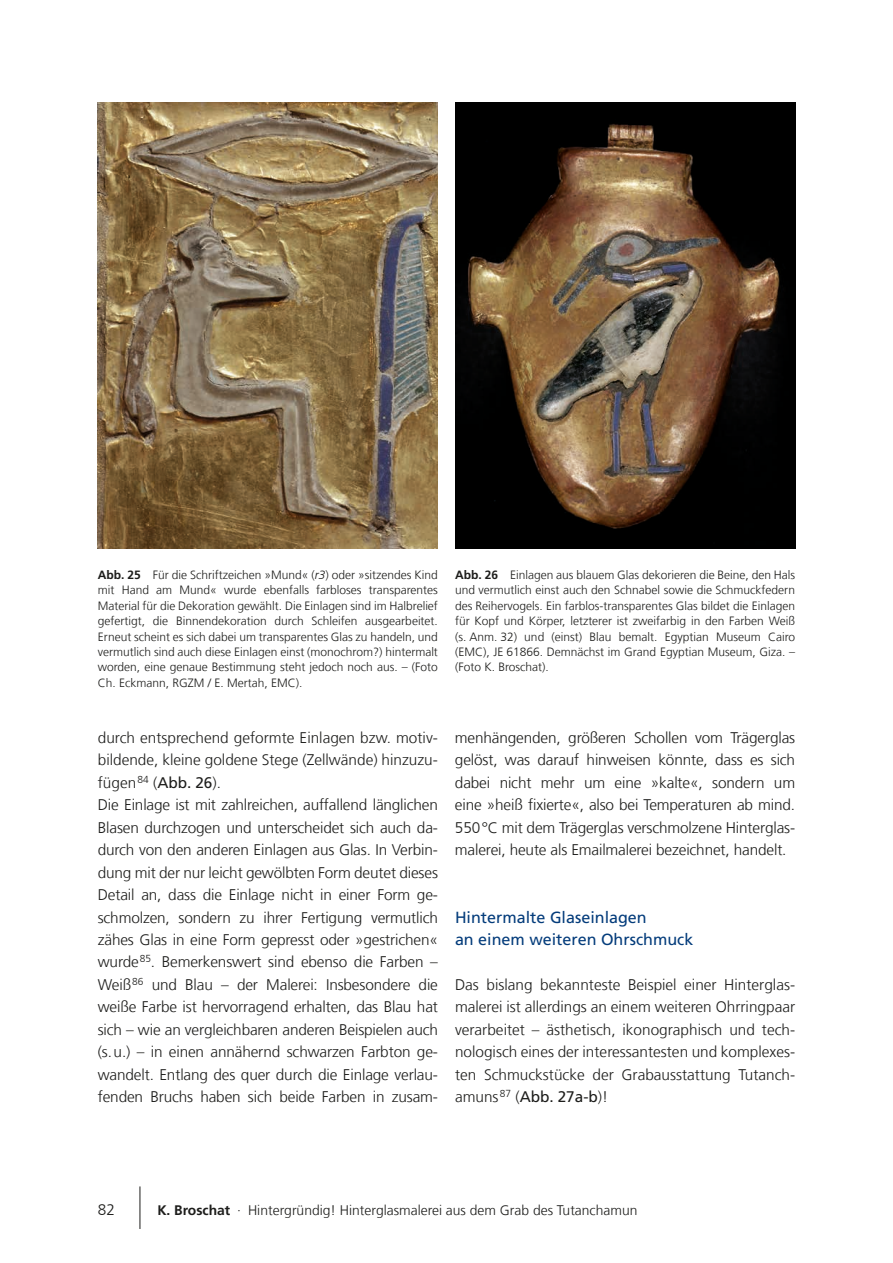
<style>
.page{position:relative;width:893px;height:1263px;background:#fff}
.page>*{position:absolute;margin:0;border:0;box-sizing:border-box;transform-origin:0 0}
.t1{font:16.2px/22.5px "Frutiger LT Com";color:#043c7b}
.t2{font:300 15.3px/22.5px "Frutiger LT Com";letter-spacing:-.01em;color:#1d1d1b;text-align:justify}
.t3{font:15.3px "Frutiger LT Com Light 2";color:#1d1d1b}
.t4{font:13.8px "Frutiger LT Com Light 2";color:#1d1d1b}
.t5{font:300 12px/15.5px "Frutiger LT Com";color:#1d1d1b;text-align:justify}
.s1{font-weight:700}
.s2{font-style:italic}
.s3{font-family:"Frutiger LT Com Light 2";font-weight:400}
.s4{font-weight:400}
.s5{font-family:"Frutiger LT Com";font-weight:700}
</style>
<div class="page">
<hr style="left:140px;top:1186px;width:1px;height:43px;background:#1d1d1b">
<img style="left:98px;top:102px;width:340px;height:447px">
<img style="left:455px;top:102px;width:340px;height:447px">
<p class="t5" style="left:98px;top:567px;width:342px"><span class="s1">Abb. 25</span> Für die Schriftzeichen »Mund« (<span class="s2">r3</span>) oder »sitzendes Kind mit Hand am Mund« wurde ebenfalls farbloses transparentes Material für die Dekoration gewählt. Die Einlagen sind im Halbrelief gefertigt, die Binnendekoration durch Schleifen ausgearbeitet.<br>Erneut scheint es sich dabei um transparentes Glas zu handeln, und vermutlich sind auch diese Einlagen einst (monochrom?) hintermalt worden, eine genaue Bestimmung steht jedoch noch aus. – (Foto Ch. Eckmann, RGZM / E. Mertah, EMC).</p>
<p class="t5" style="left:455px;top:567px;width:342px"><span class="s1">Abb. 26</span> Einlagen aus blauem Glas dekorieren die Beine, den Hals und vermutlich einst auch den Schnabel sowie die Schmuckfedern des Reihervogels. Ein farblos-transparentes Glas bildet die Einlagen für Kopf und Körper, letzterer ist zweifarbig in den Farben Weiß (s. Anm. 32) und (einst) Blau bemalt. Egyptian Museum Cairo (EMC), JE 61866. Demnächst im Grand Egyptian Museum, Giza. – (Foto K. Broschat).</p>
<p class="t2" style="left:98px;top:726px;width:342px;text-align:left">durch entsprechend geformte Einlagen bzw. motiv&shy;bildende, kleine goldene Stege (Zellwände) hinzuzu&shy;<span class="s3">fügen</span><sup>84</sup> (<span class="s4">Abb. 26</span>).<br>Die Einlage ist mit zahlreichen, auffallend länglichen Blasen durchzogen und unterscheidet sich auch da&shy;durch von den anderen Einlagen aus Glas. In Verbin&shy;dung mit der nur leicht gewölbten Form deutet dieses Detail an, dass die Einlage nicht in einer Form ge&shy;schmolzen, sondern zu ihrer Fertigung vermutlich zähes Glas in eine Form gepresst oder »gestrichen« wurde<sup>85</sup>. Bemerkenswert sind ebenso die Farben – Weiß<sup>86</sup> und Blau – der Malerei: Insbesondere die weiße Farbe ist hervorragend erhalten, das Blau hat sich – wie an vergleichbaren anderen Beispielen auch (s.u.) – in einen annähernd schwarzen Farbton ge&shy;wandelt. Entlang des quer durch die Einlage verlau&shy;fenden Bruchs haben sich beide Farben in zusam<span class="s3">-</span></p>
<p class="t2" style="left:455px;top:726px;width:342px">menhängenden, größeren Schollen vom Trägerglas gelöst, was darauf hinweisen könnte, dass es sich dabei nicht mehr um eine »kalte«, sondern um eine »heiß fixierte«, also bei Temperaturen ab mind.<br>550°C mit dem Trägerglas verschmolzene Hinterglas&shy;malerei, heute als Emailmalerei bezeichnet, handelt.</p>
<p class="t1" style="left:455px;top:906px;width:240px">Hintermalte Glaseinlagen<br>an einem weiteren Ohrschmuck</p>
<p class="t2" style="left:455px;top:973px;width:342px">Das bislang bekannteste Beispiel einer Hinterglas&shy;malerei ist allerdings an einem weiteren Ohrringpaar verarbeitet – ästhetisch, ikonographisch und tech&shy;nologisch eines der interessantesten und komplexes&shy;ten Schmuckstücke der Grabausstattung Tutanch&shy;<span class="s3">amuns</span><sup>87</sup> (<span class="s4">Abb. 27a-b</span><span class="s3">)!</span></p>
<p class="t3" style="left:98px;top:1200px;width:19px">82</p>
<p class="t4" style="left:157px;top:1202px;width:482px"><span class="s5">K. Broschat</span> · Hintergründig! Hinterglasmalerei aus dem Grab des Tutanchamun</p>
</div>
